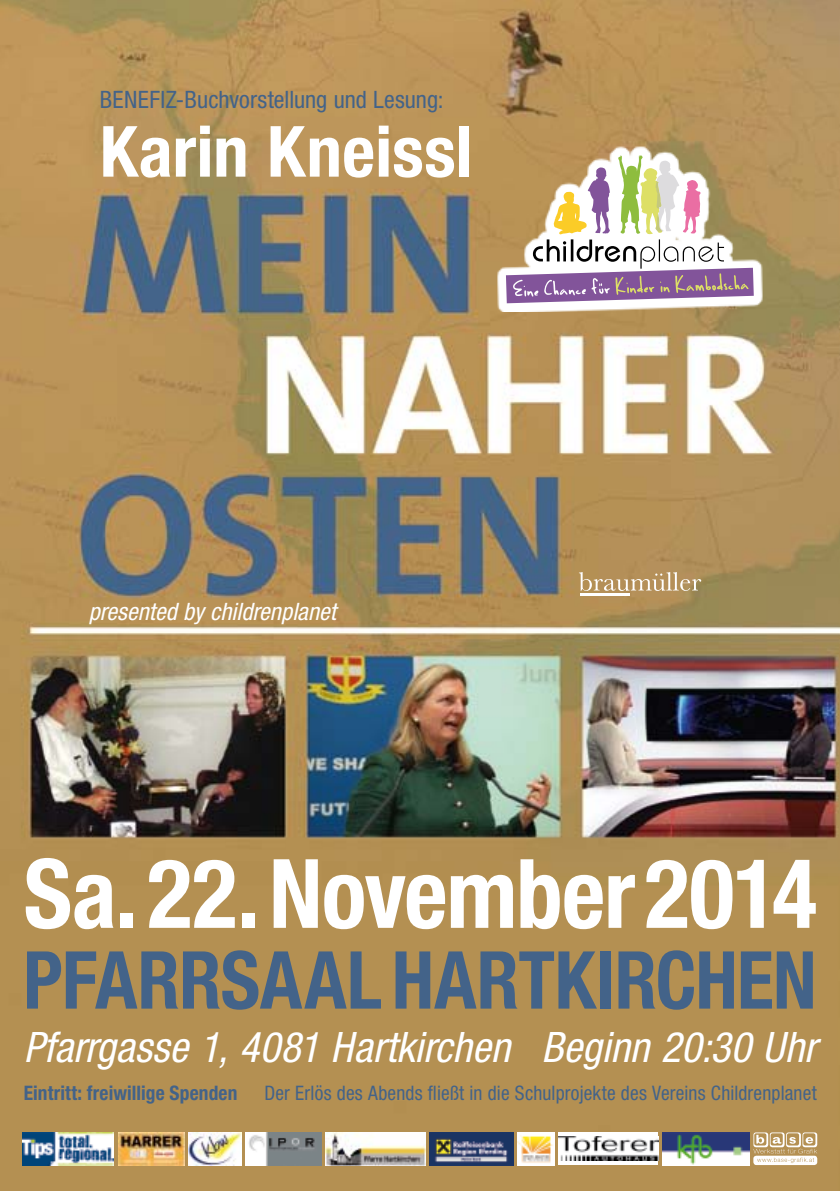
<style>
.page{position:relative;width:840px;height:1191px;background:#fff}
.page>*{position:absolute;margin:0;border:0;box-sizing:border-box;transform-origin:0 0}
.t1{font:700 condensed 96px "Helvetica Neue LT Std";letter-spacing:-.01em;color:#fff}
.t2{font:700 condensed 80px "Helvetica Neue LT Std";letter-spacing:-.005em;color:#436389;scale:.95 1}
.t3{font:700 condensed 70.6px "Helvetica Neue LT Std";letter-spacing:.01em;color:#fff}
.t4{font:italic condensed 42px "Helvetica Neue LT Std";color:#fff}
.t5{font:condensed 24px "Helvetica Neue LT Std";letter-spacing:.005em;color:#436389}
.t6{font:italic condensed 24px "Helvetica Neue LT Std";letter-spacing:.005em;color:#fff}
.t7{font:condensed 20px "Helvetica Neue LT Std";letter-spacing:.01em;color:#436389}
.t8{font:700 condensed 20px "Helvetica Neue LT Std";letter-spacing:.005em;color:#436389}
</style>
<div class="page">
<img style="left:0;top:0;width:839px;height:1191px">
<svg style="left:497px;top:146px;width:265px;height:166px"></svg>
<svg style="left:505px;top:155px;width:248px;height:148px"></svg>
<svg style="left:578px;top:572px;width:122px;height:19px;background:#c3a67b"></svg>
<hr style="left:580px;top:593px;width:49px;height:2px;background:#fff">
<img style="left:23px;top:1132px;width:91px;height:33px">
<svg style="left:752px;top:1132px;width:64px;height:33px"></svg>
<img style="left:188px;top:1132px;width:53px;height:33px">
<img style="left:325px;top:1132px;width:100px;height:33px">
<img style="left:517px;top:1132px;width:37px;height:33px">
<img style="left:662px;top:1132px;width:86px;height:33px">
<img style="left:118px;top:1132px;width:66px;height:33px">
<img style="left:246px;top:1132px;width:75px;height:33px">
<img style="left:429px;top:1132px;width:84px;height:33px">
<div style="left:558px;top:1132px;width:100px;height:33px;background:#fff"></div>
<img style="left:558px;top:1136px;width:100px;height:24px">
<p class="t5" style="left:100px;top:85px;width:345px">BENEFIZ-Buchvorstellung und Lesung:</p>
<h3 class="t3" style="left:100px;top:109px;width:374px">Karin Kneissl</h3>
<p class="t6" style="left:89px;top:597px;width:249px">presented by childrenplanet</p>
<h1 class="t1" style="left:24px;top:835px;width:794px">Sa. 22. November 2014</h1>
<h2 class="t2" style="left:23px;top:931px;width:707px">Pfarrsaal Hartkirchen</h2>
<h3 class="t4" style="left:24px;top:1023px;width:794px">Pfarrgasse 1, 4081 Hartkirchen Beginn 20:30 Uhr</h3>
<p class="t8" style="left:24px;top:1080px;width:215px">Eintritt: freiwillige Spenden</p>
<p class="t7" style="left:264px;top:1081px;width:553px">Der Erlös des Abends fließt in die Schulprojekte des Vereins Childrenplanet</p>
</div>
